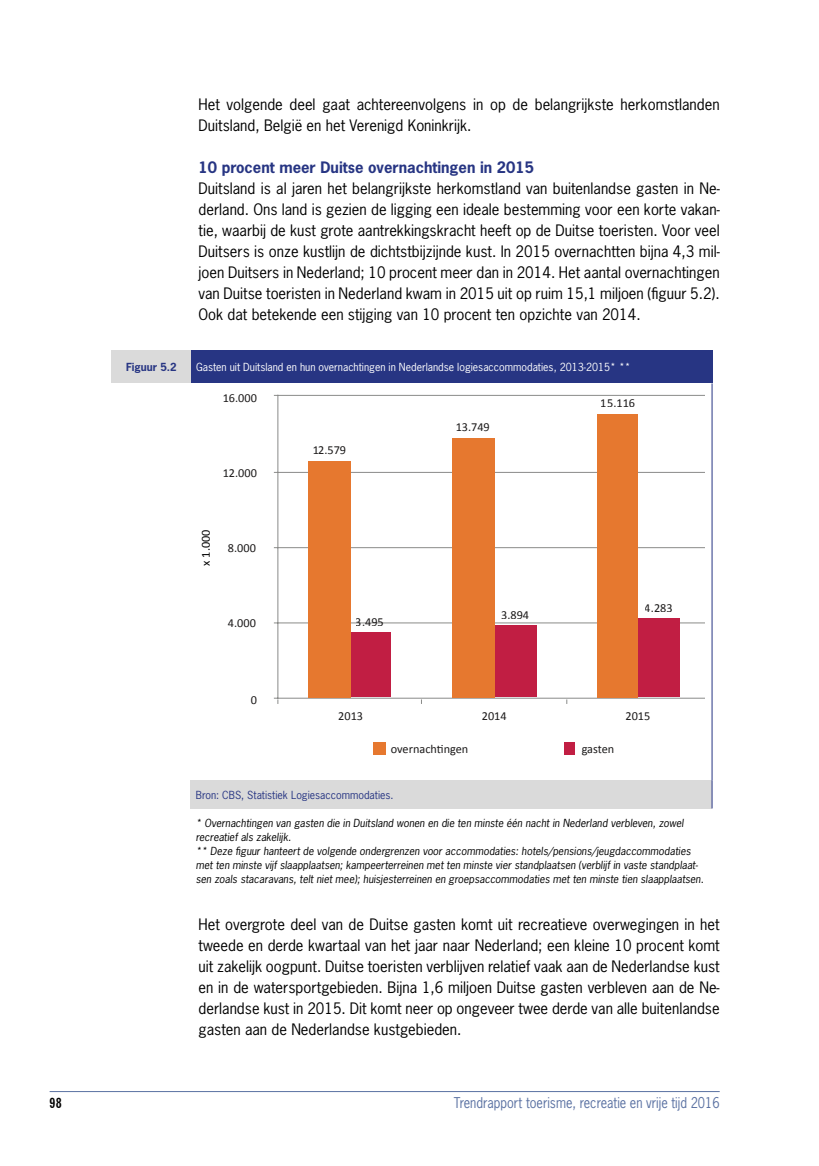
<style>
.page{position:relative;width:819px;height:1166px;background:#fff}
.page>*{position:absolute;margin:0;border:0;box-sizing:border-box;transform-origin:0 0}
.t1{font:300 63px "Helvetica";color:#000}
.t2{font:14.88px/21px "News Gothic Std";color:#000;text-align:justify}
.t3{font:700 14.88px "News Gothic Std";color:#273583}
.t4{font:14px "News Gothic Std";color:#5a71a2;scale:.9 1}
.t5{font:700 condensed 14px "News Gothic BT";color:#000}
.t6{font:12.25px "Calibri";color:#1b1919}
.t7{font:12.25px "Calibri";color:#000}
.t8{font:italic 10.5px/14px "News Gothic Std";color:#000}
.t9{font:10.5px "News Gothic Std";color:#fff}
.t10{font:10.5px "News Gothic Std";color:#273583}
.t11{font:700 10.5px "News Gothic Std";color:#273583}
</style>
<div class="page">
<hr style="left:50px;top:1091px;width:669px;height:1px;background:#5a71a2">
<div style="left:112px;top:350px;width:79px;height:33px;background:#dadada"></div>
<div style="left:191px;top:350px;width:521px;height:33px;background:#273583"></div>
<div style="left:191px;top:780px;width:521px;height:28px;background:#dadada"></div>
<hr style="left:711px;top:383px;width:1px;height:397px;background:#273583">
<svg style="left:711px;top:780px;width:1px;height:28px"></svg>
<hr style="left:277px;top:622px;width:427px;height:1px;background:#8a8b89">
<hr style="left:277px;top:547px;width:427px;height:1px;background:#8a8b89">
<hr style="left:277px;top:472px;width:427px;height:1px;background:#8a8b89">
<hr style="left:277px;top:395px;width:427px;height:1px;background:#8a8b89">
<hr style="left:277px;top:395px;width:1px;height:303px;background:#8a8b89">
<hr style="left:278px;top:698px;width:426px;height:1px;background:#8a8b89">
<div style="left:350px;top:632px;width:41px;height:65px;background:#c11e43"></div>
<div style="left:494px;top:625px;width:42px;height:72px;background:#c11e43"></div>
<div style="left:637px;top:618px;width:42px;height:79px;background:#c11e43"></div>
<div style="left:308px;top:461px;width:42px;height:236px;background:#e6782f"></div>
<div style="left:452px;top:438px;width:42px;height:259px;background:#e6782f"></div>
<div style="left:597px;top:414px;width:40px;height:283px;background:#e6782f"></div>
<div style="left:373px;top:743px;width:12px;height:12px;background:#e6782f"></div>
<div style="left:564px;top:743px;width:10px;height:12px;background:#c11e43"></div>
<p class="t2" style="left:198px;top:94px;width:522px">Het volgende deel gaat achtereenvolgens in op de belangrijkste herkomstlanden<br>Duitsland, België en het Verenigd Koninkrijk.</p>
<p class="t3" style="left:198px;top:158px;width:337px">10 procent meer Duitse overnachtingen in 2015</p>
<p class="t2" style="left:198px;top:178px;width:522px">Duitsland is al jaren het belangrijkste herkomstland van buitenlandse gasten in Ne&shy;derland. Ons land is gezien de ligging een ideale bestemming voor een korte vakan&shy;tie, waarbij de kust grote aantrekkingskracht heeft op de Duitse toeristen. Voor veel Duitsers is onze kustlijn de dichtstbijzijnde kust. In 2015 overnachtten bijna 4,3 mil&shy;joen Duitsers in Nederland; 10 procent meer dan in 2014. Het aantal overnachtingen van Duitse toeristen in Nederland kwam in 2015 uit op ruim 15,1 miljoen (figuur 5.2).<br>Ook dat betekende een stijging van 10 procent ten opzichte van 2014.</p>
<h1 class="t1" style="left:189px;top:257px;width:89px">5.2</h1>
<p class="t11" style="left:126px;top:360px;width:52px">Figuur 5.2</p>
<p class="t9" style="left:196px;top:360px;width:436px">Gasten uit Duitsland en hun overnachtingen in Nederlandse logiesaccommodaties, 2013-2015* **</p>
<p class="t6" style="left:223px;top:390px;width:36px">16.000</p>
<p class="t6" style="left:223px;top:465px;width:36px">12.000</p>
<p class="t7" style="left:198px;top:566px;width:38px;rotate:-90deg">x 1.000</p>
<p class="t6" style="left:228px;top:540px;width:29px">8.000</p>
<p class="t6" style="left:228px;top:615px;width:29px">4.000</p>
<p class="t6" style="left:251px;top:692px;width:8px">0</p>
<p class="t6" style="left:312px;top:442px;width:36px">12.579</p>
<p class="t6" style="left:356px;top:614px;width:29px">3.495</p>
<p class="t6" style="left:455px;top:419px;width:36px">13.749</p>
<p class="t6" style="left:501px;top:607px;width:29px">3.894</p>
<p class="t6" style="left:601px;top:395px;width:36px">15.116</p>
<p class="t6" style="left:644px;top:600px;width:29px">4.283</p>
<p class="t6" style="left:338px;top:708px;width:26px">2013</p>
<p class="t6" style="left:482px;top:708px;width:26px">2014</p>
<p class="t6" style="left:625px;top:708px;width:26px">2015</p>
<p class="t6" style="left:391px;top:741px;width:79px">overnach-ngen</p>
<p class="t6" style="left:581px;top:741px;width:34px">gasten</p>
<p class="t10" style="left:196px;top:788px;width:199px">Bron: CBS, Statistiek Logiesaccommodaties.</p>
<p class="t8" style="left:196px;top:816px;width:509px">* Overnachtingen van gasten die in Duitsland wonen en die ten minste één nacht in Nederland verbleven, zowel recreatief als zakelijk.<br>** Deze figuur hanteert de volgende ondergrenzen voor accommodaties: hotels/pensions/jeugdaccommodaties met ten minste vijf slaapplaatsen; kampeerterreinen met ten minste vier standplaatsen (verblijf in vaste standplaat&shy;sen zoals stacaravans, telt niet mee); huisjesterreinen en groepsaccommodaties met ten minste tien slaapplaatsen.</p>
<p class="t2" style="left:198px;top:913px;width:522px">Het overgrote deel van de Duitse gasten komt uit recreatieve overwegingen in het tweede en derde kwartaal van het jaar naar Nederland; een kleine 10 procent komt uit zakelijk oogpunt. Duitse toeristen verblijven relatief vaak aan de Nederlandse kust en in de watersportgebieden. Bijna 1,6 miljoen Duitse gasten verbleven aan de Ne&shy;derlandse kust in 2015. Dit komt neer op ongeveer twee derde van alle buitenlandse gasten aan de Nederlandse kustgebieden.</p>
<p class="t5" style="left:50px;top:1094px;width:14px">98</p>
<p class="t4" style="left:454px;top:1094px;width:297px">Trendrapport toerisme, recreatie en vrije tijd 2016</p>
</div>
